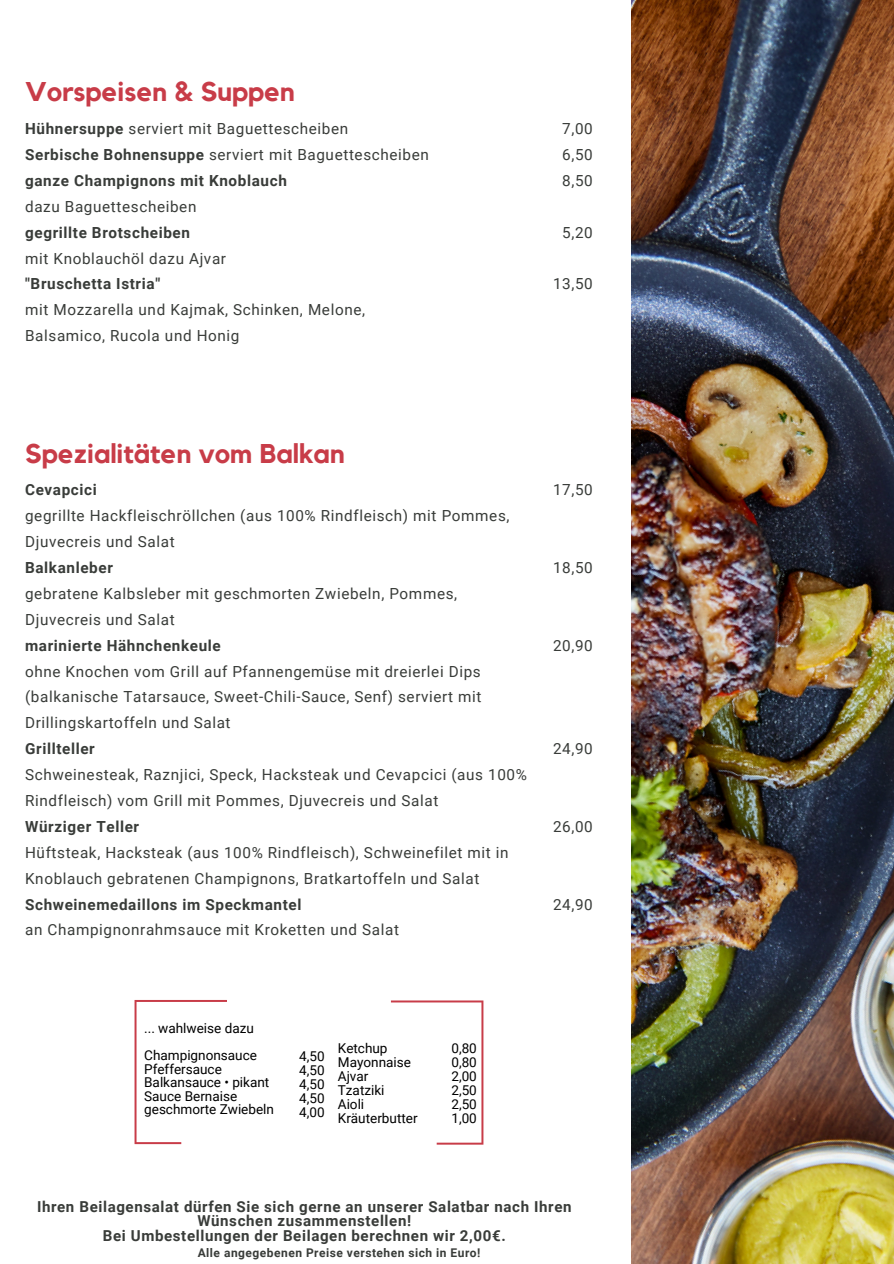
<style>
.page{position:relative;width:894px;height:1264px;background:#fff}
.page>*{position:absolute;margin:0;border:0;box-sizing:border-box;transform-origin:0 0}
.t1{font:700 27px "Kollektif";color:#c83c48}
.t2{font:15.3px/25.8px "Roboto";letter-spacing:.04em;color:#393c39}
.t3{font:700 15.15px/14.4px "Roboto";letter-spacing:.04em;color:#393c39;text-align:center}
.t4{font:13.5px/14px "Roboto";color:#000}
.t5{font:700 12px "Roboto";letter-spacing:.04em;color:#393c39}
.s1{font-weight:700}
</style>
<div class="page">
<img style="left:631px;top:0;width:262px;height:1263px">
<svg style="left:134px;top:1000px;width:349px;height:144px"></svg>
<h1 class="t1" style="left:25px;top:80px;width:271px">Vorspeisen &amp; Suppen</h1>
<h3 class="t2" style="left:25px;top:116px;width:405px"><span class="s1">Hühnersuppe</span> serviert mit Baguettescheiben<br><span class="s1">Serbische Bohnensuppe</span> serviert mit Baguettescheiben <span class="s1">ganze Champignons mit Knoblauch<br></span>dazu Baguettescheiben<br><span class="s1">gegrillte Brotscheiben<br></span>mit Knoblauchöl dazu Ajvar<br><span class="s1">"Bruschetta Istria"<br></span>mit Mozzarella und Kajmak, Schinken, Melone, Balsamico, Rucola und Honig</h3>
<h3 class="t2" style="left:562px;top:116px;width:32px;text-align:justify">7,00<br>6,50<br>8,50</h3>
<h3 class="t2" style="left:562px;top:219px;width:32px">5,20</h3>
<h3 class="t2" style="left:553px;top:271px;width:41px">13,50</h3>
<h4 class="t1" style="left:25px;top:441px;width:321px">Spezialitäten vom Balkan</h4>
<h3 class="t2" style="left:25px;top:477px;width:503px"><span class="s1">Cevapcici<br></span>gegrillte Hackfleischröllchen (aus 100% Rindfleisch) mit Pommes, Djuvecreis und Salat<br><span class="s1">Balkanleber<br></span>gebratene Kalbsleber mit geschmorten Zwiebeln, Pommes, Djuvecreis und Salat<br><span class="s1">marinierte Hähnchenkeule<br></span>ohne Knochen vom Grill auf Pfannengemüse mit dreierlei Dips (balkanische Tatarsauce, Sweet-Chili-Sauce, Senf) serviert mit Drillingskartoffeln und Salat<br><span class="s1">Grillteller<br></span>Schweinesteak, Raznjici, Speck, Hacksteak und Cevapcici (aus 100% Rindfleisch) vom Grill mit Pommes, Djuvecreis und Salat<br><span class="s1">Würziger Teller<br></span>Hüftsteak, Hacksteak (aus 100% Rindfleisch), Schweinefilet mit in Knoblauch gebratenen Champignons, Bratkartoffeln und Salat <span class="s1">Schweinemedaillons im Speckmantel<br></span>an Champignonrahmsauce mit Kroketten und Salat</h3>
<h3 class="t2" style="left:553px;top:477px;width:41px">17,50</h3>
<h3 class="t2" style="left:553px;top:555px;width:41px">18,50</h3>
<h3 class="t2" style="left:553px;top:632px;width:41px">20,90</h3>
<h3 class="t2" style="left:553px;top:736px;width:41px">24,90</h3>
<h3 class="t2" style="left:553px;top:813px;width:41px">26,00</h3>
<h3 class="t2" style="left:553px;top:891px;width:41px">24,90</h3>
<h2 class="t4" style="left:144px;top:1021px;width:111px">... wahlweise dazu</h2>
<p class="t4" style="left:144px;top:1048px;width:131px;line-height:13.5px">Champignonsauce<br>Pfeffersauce<br>Balkansauce • pikant<br>Sauce Bernaise geschmorte Zwiebeln</p>
<p class="t4" style="left:299px;top:1049px;width:27px;text-align:justify">4,50<br>4,50<br>4,50<br>4,50<br>4,00</p>
<h4 class="t4" style="left:338px;top:1041px;width:81px">Ketchup<br>Mayonnaise<br>Ajvar<br>Tzatziki<br>Aioli<br>Kräuterbutter</h4>
<h4 class="t4" style="left:451px;top:1041px;width:27px;text-align:justify">0,80<br>0,80<br>2,00<br>2,50<br>2,50<br>1,00</h4>
<h4 class="t3" style="left:37px;top:1199px;width:536px">Ihren Beilagensalat dürfen Sie sich gerne an unserer Salatbar nach Ihren<br>Wünschen zusammenstellen!<br>Bei Umbestellungen der Beilagen berechnen wir 2,00€.</h4>
<h4 class="t5" style="left:198px;top:1245px;width:284px">Alle angegebenen Preise verstehen sich in Euro!</h4>
</div>
